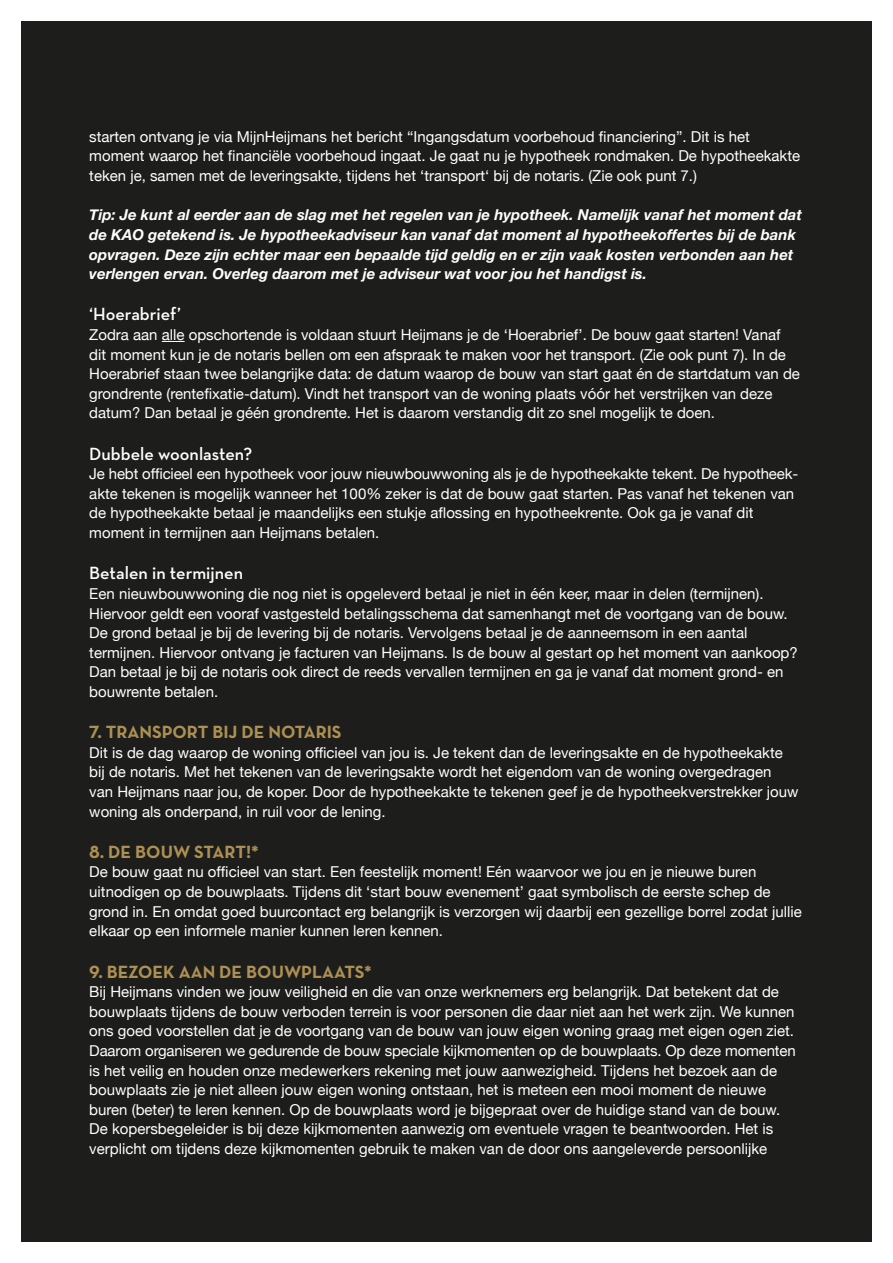
<style>
.page{position:relative;width:893px;height:1263px;background:#fff}
.page>*{position:absolute;margin:0;border:0;box-sizing:border-box;transform-origin:0 0}
.t1{font:700 18px "Neutraface Text";color:#ae9053}
.t2{font:600 18px "Neutraface Text";color:#fff}
.t3{font:15px/19.6px "Helvetica Neue";color:#fff}
.t4{font:italic 700 15px/19.6px "Helvetica Neue";color:#fff}
</style>
<div class="page">
<div style="left:21px;top:21px;width:851px;height:1221px;background:#1d1e1c"></div>
<svg style="left:162px;top:341px;width:23px;height:1px"></svg>
<p class="t3" style="left:89px;top:128px;width:712px">starten ontvang je via MijnHeijmans het bericht “Ingangsdatum voorbehoud financiering”. Dit is het moment waarop het financiële voorbehoud ingaat. Je gaat nu je hypotheek rondmaken. De hypotheekakte teken je, samen met de leveringsakte, tijdens het ‘transport‘ bij de notaris. (Zie ook punt 7.)</p>
<p class="t4" style="left:89px;top:205px;width:714px">Tip: Je kunt al eerder aan de slag met het regelen van je hypotheek. Namelijk vanaf het moment dat de KAO getekend is. Je hypotheekadviseur kan vanaf dat moment al hypotheekoffertes bij de bank opvragen. Deze zijn echter maar een bepaalde tijd geldig en er zijn vaak kosten verbonden aan het verlengen ervan. Overleg daarom met je adviseur wat voor jou het handigst is.</p>
<p class="t2" style="left:89px;top:303px;width:93px">‘Hoerabrief’</p>
<p class="t3" style="left:89px;top:326px;width:712px">Zodra aan alle opschortende is voldaan stuurt Heijmans je de ‘Hoerabrief’. De bouw gaat starten! Vanaf dit moment kun je de notaris bellen om een afspraak te maken voor het transport. (Zie ook punt 7). In de Hoerabrief staan twee belangrijke data: de datum waarop de bouw van start gaat én de startdatum van de grondrente (rentefixatie-datum). Vindt het transport van de woning plaats vóór het verstrijken van deze datum? Dan betaal je géén grondrente. Het is daarom verstandig dit zo snel mogelijk te doen.</p>
<p class="t2" style="left:89px;top:442px;width:164px">Dubbele woonlasten?</p>
<p class="t3" style="left:89px;top:465px;width:710px">Je hebt officieel een hypotheek voor jouw nieuwbouwwoning als je de hypotheekakte tekent. De hypotheek&shy;akte tekenen is mogelijk wanneer het 100% zeker is dat de bouw gaat starten. Pas vanaf het tekenen van de hypotheekakte betaal je maandelijks een stukje aflossing en hypotheekrente. Ook ga je vanaf dit moment in termijnen aan Heijmans betalen.</p>
<p class="t2" style="left:89px;top:562px;width:155px">Betalen in termijnen</p>
<p class="t3" style="left:89px;top:585px;width:710px">Een nieuwbouwwoning die nog niet is opgeleverd betaal je niet in één keer, maar in delen (termijnen).<br>Hiervoor geldt een vooraf vastgesteld betalingsschema dat samenhangt met de voortgang van de bouw.<br>De grond betaal je bij de levering bij de notaris. Vervolgens betaal je de aanneemsom in een aantal termijnen. Hiervoor ontvang je facturen van Heijmans. Is de bouw al gestart op het moment van aankoop?<br>Dan betaal je bij de notaris ook direct de reeds vervallen termijnen en ga je vanaf dat moment grond- en bouwrente betalen.</p>
<p class="t1" style="left:89px;top:720px;width:254px">7. TRANSPORT BIJ DE NOTARIS</p>
<p class="t3" style="left:89px;top:743px;width:711px">Dit is de dag waarop de woning officieel van jou is. Je tekent dan de leveringsakte en de hypotheekakte bij de notaris. Met het tekenen van de leveringsakte wordt het eigendom van de woning overgedragen van Heijmans naar jou, de koper. Door de hypotheekakte te tekenen geef je de hypotheekverstrekker jouw woning als onderpand, in ruil voor de lening.</p>
<p class="t1" style="left:89px;top:840px;width:171px">8. DE BOUW START!*</p>
<p class="t3" style="left:89px;top:863px;width:714px">De bouw gaat nu officieel van start. Een feestelijk moment! Eén waarvoor we jou en je nieuwe buren uitnodigen op de bouwplaats. Tijdens dit ‘start bouw evenement’ gaat symbolisch de eerste schep de grond in. En omdat goed buurcontact erg belangrijk is verzorgen wij daarbij een gezellige borrel zodat jullie elkaar op een informele manier kunnen leren kennen.</p>
<p class="t1" style="left:89px;top:960px;width:284px">9. BEZOEK AAN DE BOUWPLAATS*</p>
<p class="t3" style="left:89px;top:983px;width:708px">Bij Heijmans vinden we jouw veiligheid en die van onze werknemers erg belangrijk. Dat betekent dat de bouwplaats tijdens de bouw verboden terrein is voor personen die daar niet aan het werk zijn. We kunnen ons goed voorstellen dat je de voortgang van de bouw van jouw eigen woning graag met eigen ogen ziet.<br>Daarom organiseren we gedurende de bouw speciale kijkmomenten op de bouwplaats. Op deze momenten is het veilig en houden onze medewerkers rekening met jouw aanwezigheid. Tijdens het bezoek aan de bouwplaats zie je niet alleen jouw eigen woning ontstaan, het is meteen een mooi moment de nieuwe buren (beter) te leren kennen. Op de bouwplaats word je bijgepraat over de huidige stand van de bouw.<br>De kopersbegeleider is bij deze kijkmomenten aanwezig om eventuele vragen te beantwoorden. Het is verplicht om tijdens deze kijkmomenten gebruik te maken van de door ons aangeleverde persoonlijke</p>
</div>
